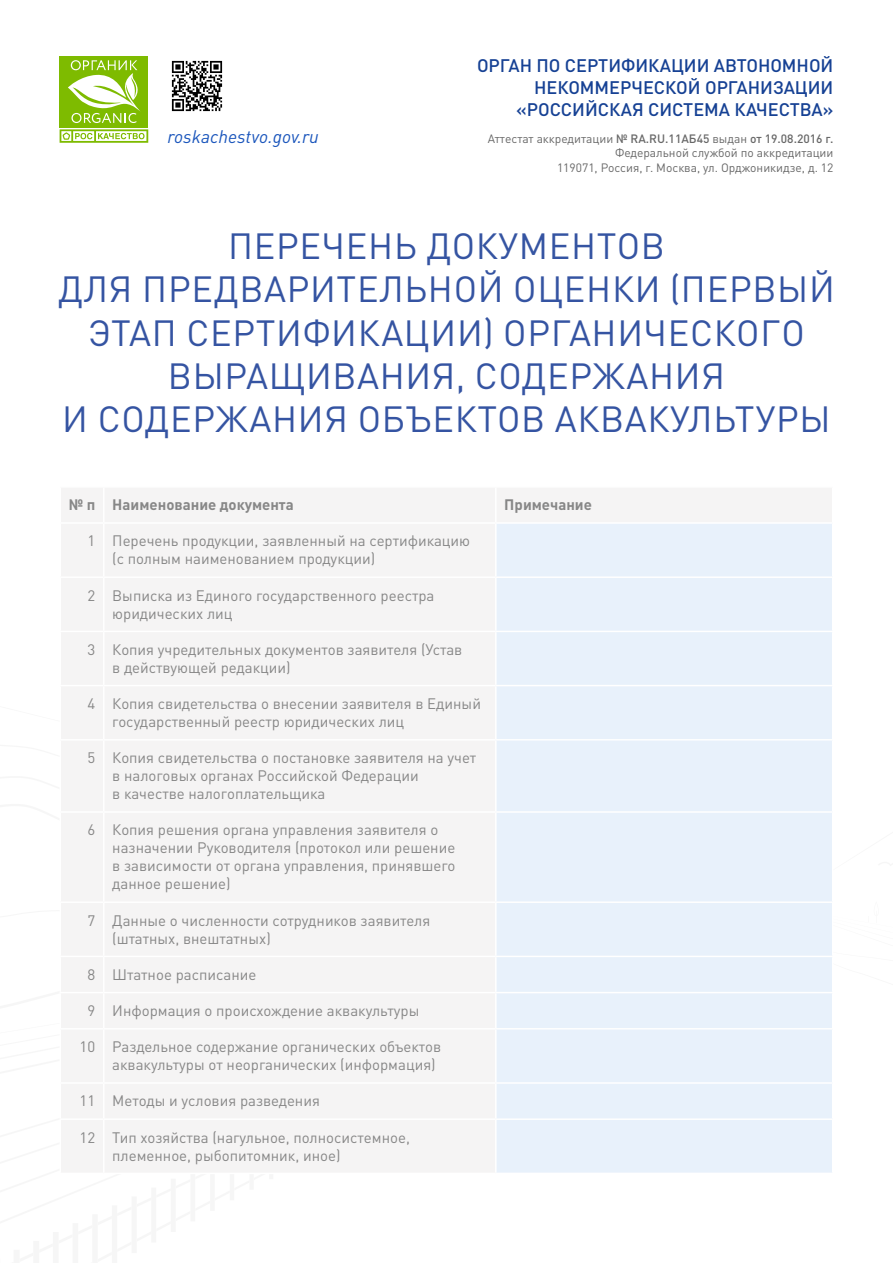
<style>
.page{position:relative;width:893px;height:1263px;background:#fff}
.page>*{position:absolute;margin:0;border:0;box-sizing:border-box;transform-origin:0 0}
.t1{font:36px/43.2px "DIN Pro";letter-spacing:.02em;color:#3554a2;text-align:center}
.t2{font:500 18px/21.6px "DIN Pro";color:#164194;text-align:right}
.t3{font:italic 18px "DIN Pro";color:#1b56bc}
.t4{font:15px/18px "DIN Pro";color:#878787}
.t5{font:700 15px "DIN Pro";color:#878787}
.t6{font:12px/14.4px "DIN Pro";color:#686868;text-align:right}
.s1{font-weight:500}
</style>
<div class="page">
<div style="left:60px;top:56px;width:88px;height:71px;background:#7ebb00"></div>
<svg style="left:60px;top:129px;width:88px;height:14px"></svg>
<svg style="left:68px;top:60px;width:73px;height:63px"></svg>
<div style="left:61px;top:488px;width:771px;height:684px;background:#f5f4f4"></div>
<div style="left:497px;top:524px;width:335px;height:648px;background:#e8f1fb"></div>
<hr style="left:103px;top:488px;width:1px;height:34px;background:#fff">
<hr style="left:495px;top:488px;width:2px;height:34px;background:#fff">
<hr style="left:60px;top:522px;width:44px;height:2px;background:#fff">
<hr style="left:104px;top:522px;width:392px;height:2px;background:#fff">
<hr style="left:103px;top:524px;width:1px;height:52px;background:#fff">
<hr style="left:496px;top:522px;width:337px;height:2px;background:#fff">
<hr style="left:495px;top:524px;width:2px;height:52px;background:#fff">
<hr style="left:60px;top:576px;width:44px;height:2px;background:#fff">
<hr style="left:104px;top:576px;width:392px;height:2px;background:#fff">
<hr style="left:103px;top:578px;width:1px;height:53px;background:#fff">
<hr style="left:496px;top:576px;width:337px;height:2px;background:#fff">
<hr style="left:495px;top:578px;width:2px;height:53px;background:#fff">
<hr style="left:60px;top:631px;width:44px;height:1px;background:#fff">
<hr style="left:104px;top:631px;width:392px;height:1px;background:#fff">
<hr style="left:103px;top:632px;width:1px;height:53px;background:#fff">
<hr style="left:496px;top:631px;width:337px;height:1px;background:#fff">
<hr style="left:495px;top:632px;width:2px;height:53px;background:#fff">
<hr style="left:60px;top:685px;width:44px;height:1px;background:#fff">
<hr style="left:104px;top:685px;width:392px;height:1px;background:#fff">
<hr style="left:103px;top:686px;width:1px;height:53px;background:#fff">
<hr style="left:496px;top:685px;width:337px;height:1px;background:#fff">
<hr style="left:495px;top:686px;width:2px;height:53px;background:#fff">
<hr style="left:60px;top:739px;width:44px;height:1px;background:#fff">
<hr style="left:104px;top:739px;width:392px;height:1px;background:#fff">
<hr style="left:103px;top:740px;width:1px;height:71px;background:#fff">
<hr style="left:496px;top:739px;width:337px;height:1px;background:#fff">
<hr style="left:495px;top:740px;width:2px;height:71px;background:#fff">
<hr style="left:60px;top:811px;width:44px;height:2px;background:#fff">
<hr style="left:104px;top:811px;width:392px;height:2px;background:#fff">
<hr style="left:103px;top:813px;width:1px;height:88px;background:#fff">
<hr style="left:496px;top:811px;width:337px;height:2px;background:#fff">
<hr style="left:495px;top:813px;width:2px;height:88px;background:#fff">
<hr style="left:60px;top:901px;width:44px;height:2px;background:#fff">
<hr style="left:104px;top:901px;width:392px;height:2px;background:#fff">
<hr style="left:103px;top:903px;width:1px;height:53px;background:#fff">
<hr style="left:496px;top:901px;width:337px;height:2px;background:#fff">
<hr style="left:495px;top:903px;width:2px;height:53px;background:#fff">
<hr style="left:60px;top:956px;width:44px;height:1px;background:#fff">
<hr style="left:104px;top:956px;width:392px;height:1px;background:#fff">
<hr style="left:103px;top:957px;width:1px;height:35px;background:#fff">
<hr style="left:496px;top:956px;width:337px;height:1px;background:#fff">
<hr style="left:495px;top:957px;width:2px;height:35px;background:#fff">
<hr style="left:60px;top:992px;width:44px;height:1px;background:#fff">
<hr style="left:104px;top:992px;width:392px;height:1px;background:#fff">
<hr style="left:103px;top:993px;width:1px;height:35px;background:#fff">
<hr style="left:496px;top:992px;width:337px;height:1px;background:#fff">
<hr style="left:495px;top:993px;width:2px;height:35px;background:#fff">
<hr style="left:60px;top:1028px;width:44px;height:1px;background:#fff">
<hr style="left:104px;top:1028px;width:392px;height:1px;background:#fff">
<hr style="left:103px;top:1029px;width:1px;height:53px;background:#fff">
<hr style="left:496px;top:1028px;width:337px;height:1px;background:#fff">
<hr style="left:495px;top:1029px;width:2px;height:53px;background:#fff">
<hr style="left:60px;top:1082px;width:44px;height:2px;background:#fff">
<hr style="left:104px;top:1082px;width:392px;height:2px;background:#fff">
<hr style="left:103px;top:1084px;width:1px;height:34px;background:#fff">
<hr style="left:496px;top:1082px;width:337px;height:2px;background:#fff">
<hr style="left:495px;top:1084px;width:2px;height:34px;background:#fff">
<hr style="left:60px;top:1118px;width:44px;height:2px;background:#fff">
<hr style="left:104px;top:1118px;width:392px;height:2px;background:#fff">
<hr style="left:103px;top:1120px;width:1px;height:52px;background:#fff">
<hr style="left:496px;top:1118px;width:337px;height:2px;background:#fff">
<hr style="left:495px;top:1120px;width:2px;height:52px;background:#fff">
<img style="left:171px;top:60px;width:52px;height:52px">
<p class="t3" style="left:167px;top:122px;width:153px">roskachestvo.gov.ru</p>
<p class="t2" style="left:477px;top:53px;width:358px">ОРГАН ПО СЕРТИФИКАЦИИ АВТОНОМНОЙ<br>НЕКОММЕРЧЕСКОЙ ОРГАНИЗАЦИИ «РОССИЙСКАЯ СИСТЕМА КАЧЕСТВА»</p>
<p class="t6" style="left:488px;top:130px;width:347px">Аттестат аккредитации <span class="s1">№ RA.RU.11АБ45</span> выдан <span class="s1">от 19.08.2016 г.<br></span>Федеральной службой по аккредитации<br>119071, Россия, г. Москва, ул. Орджоникидзе, д. 12</p>
<h1 class="t1" style="left:58px;top:221px;width:778px">ПЕРЕЧЕНЬ ДОКУМЕНТОВ<br>ДЛЯ ПРЕДВАРИТЕЛЬНОЙ ОЦЕНКИ (ПЕРВЫЙ<br>ЭТАП СЕРТИФИКАЦИИ) ОРГАНИЧЕСКОГО<br>ВЫРАЩИВАНИЯ, СОДЕРЖАНИЯ<br>И СОДЕРЖАНИЯ ОБЪЕКТОВ АКВАКУЛЬТУРЫ</h1>
<p class="t5" style="left:69px;top:492px;width:226px">№ п Наименование документа</p>
<p class="t5" style="left:504px;top:492px;width:89px">Примечание</p>
<p class="t4" style="left:112px;top:530px;width:359px;text-indent:-25px">1 Перечень продукции, заявленный на сертификацию (с полным наименованием продукции)</p>
<p class="t4" style="left:112px;top:585px;width:324px;text-indent:-25px">2 Выписка из Единого государственного реестра юридических лиц</p>
<p class="t4" style="left:112px;top:639px;width:352px;text-indent:-25px">3 Копия учредительных документов заявителя (Устав в действующей редакции)</p>
<p class="t4" style="left:112px;top:693px;width:370px;text-indent:-25px">4 Копия свидетельства о внесении заявителя в Единый государственный реестр юридических лиц</p>
<p class="t4" style="left:112px;top:747px;width:365px;text-indent:-25px">5 Копия свидетельства о постановке заявителя на учет в налоговых органах Российской Федерации<br>в качестве налогоплательщика</p>
<p class="t4" style="left:112px;top:819px;width:345px;text-indent:-25px">6 Копия решения органа управления заявителя о назначении Руководителя (протокол или решение в зависимости от органа управления, принявшего данное решение)</p>
<p class="t4" style="left:112px;top:910px;width:320px;text-indent:-25px">7 Данные о численности сотрудников заявителя (штатных, внештатных)</p>
<p class="t4" style="left:87px;top:964px;width:170px">8 Штатное расписание</p>
<p class="t4" style="left:87px;top:1000px;width:334px">9 Информация о происхождение аквакультуры</p>
<p class="t4" style="left:112px;top:1036px;width:331px;text-indent:-33px">10 Раздельное содержание органических объектов аквакультуры от неорганических (информация)</p>
<p class="t4" style="left:80px;top:1090px;width:242px">11 Методы и условия разведения</p>
<p class="t4" style="left:112px;top:1127px;width:299px;text-indent:-33px">12 Тип хозяйства (нагульное, полносистемное, племенное, рыбопитомник, иное)</p>
</div>
